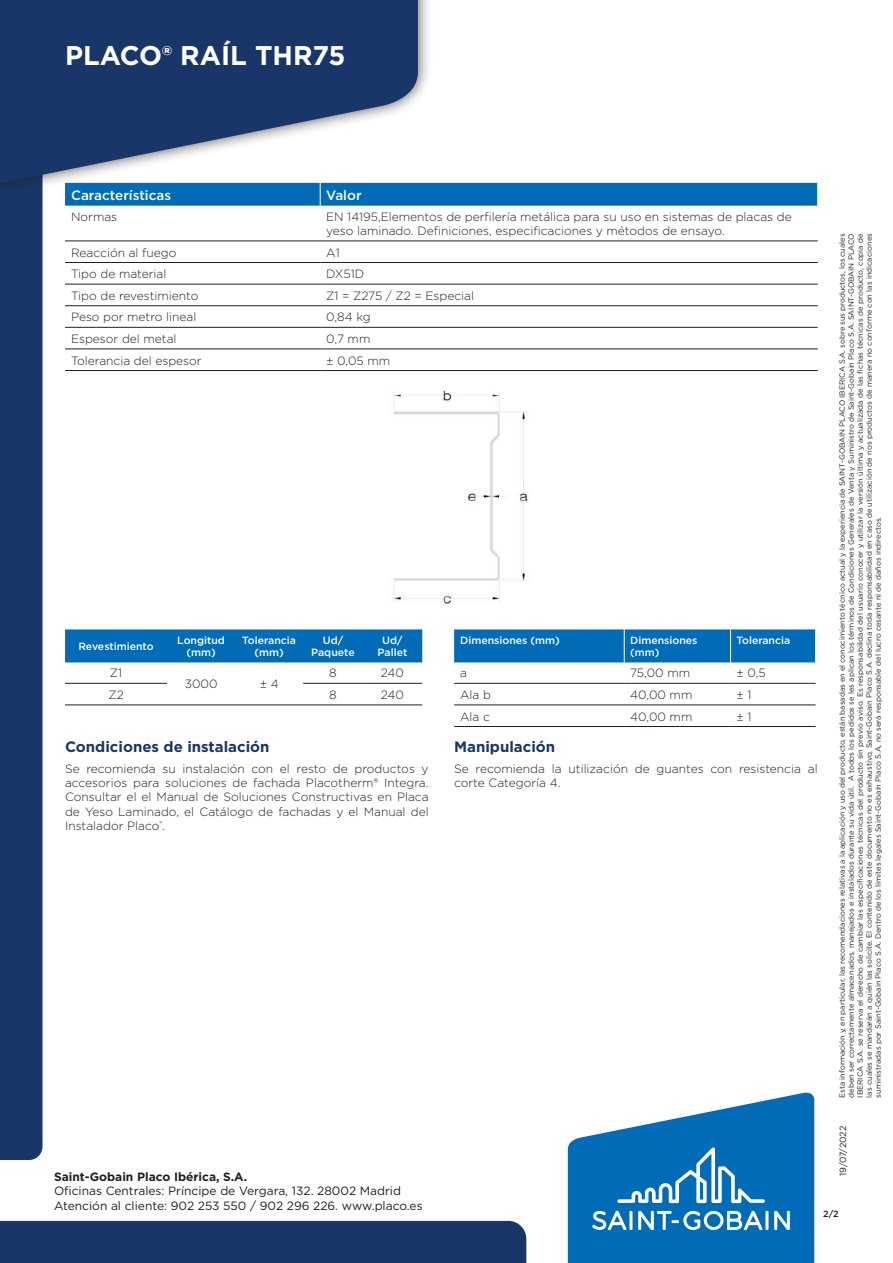
<style>
.page{position:relative;width:893px;height:1263px;background:#fff}
.page>*{position:absolute;margin:0;border:0;box-sizing:border-box;transform-origin:0 0}
.Product_Name_Small{font:700 27px "Gotham";color:#fff}
.Attribute_Titles{font:700 15px "Gotham";color:#183668}
.column_header_column{font:500 13.5px "Gotham";color:#fff}
.All_Attribute_Values{font:300 12px/14.4px "Gotham";color:#231f20;text-align:justify}
.column_2{font:300 12px/14.4px "Gotham";color:#231f20}
.column_1{font:300 12px "Gotham";color:#231f20}
.t1{font:12px/14.4px "Gotham";color:#231f20}
.t2{font:700 12px "Gotham";color:#231f20}
.column_3{font:300 12px "Gotham";color:#231f20}
.column_5{font:300 12px "Gotham";letter-spacing:-.015em;color:#231f20}
.column_4{font:300 12px "Gotham";color:#231f20}
.column_header_1_colu{font:500 10.5px/12.6px "Gotham";color:#fff;text-align:center}
.column_header_column-2{font:500 10.5px/12.6px "Gotham";color:#fff}
.t3{font:9px "Gotham";color:#231f20}
.t4{font:500 9px "Gotham";color:#231f20}
.t5{font:7.5px/9px "Gotham";color:#231f20;text-align:justify}
</style>
<div class="page">
<div style="left:0;top:255px;width:43px;height:905px;background:#183668"></div>
<div style="left:0;top:1221px;width:526px;height:42px;background:#183668"></div>
<div style="left:0;top:0;width:432px;height:255px;background:#231f20;opacity:.75"></div>
<svg style="left:0;top:0;width:418px;height:247px;fill:#183668"></svg>
<svg style="left:568px;top:1092px;width:246px;height:171px"></svg>
<div style="left:65px;top:183px;width:753px;height:23px;background:#006cb7"></div>
<hr style="left:320px;top:241px;width:498px;height:1px;background:#231f20">
<hr style="left:65px;top:241px;width:255px;height:1px;background:#231f20">
<hr style="left:320px;top:262px;width:498px;height:1px;background:#231f20">
<hr style="left:65px;top:262px;width:255px;height:1px;background:#231f20">
<hr style="left:320px;top:284px;width:498px;height:1px;background:#231f20">
<hr style="left:65px;top:284px;width:255px;height:1px;background:#231f20">
<hr style="left:320px;top:305px;width:498px;height:1px;background:#231f20">
<hr style="left:65px;top:305px;width:255px;height:1px;background:#231f20">
<hr style="left:320px;top:327px;width:498px;height:1px;background:#231f20">
<hr style="left:65px;top:327px;width:255px;height:1px;background:#231f20">
<hr style="left:320px;top:349px;width:498px;height:1px;background:#231f20">
<hr style="left:65px;top:349px;width:255px;height:1px;background:#231f20">
<hr style="left:65px;top:370px;width:255px;height:1px;background:#231f20">
<hr style="left:320px;top:370px;width:498px;height:1px;background:#231f20">
<img style="left:393px;top:390px;width:135px;height:214px">
<div style="left:65px;top:629px;width:357px;height:33px;background:#006cb7"></div>
<hr style="left:65px;top:683px;width:102px;height:1px;background:#231f20">
<hr style="left:303px;top:683px;width:60px;height:1px;background:#231f20">
<hr style="left:363px;top:683px;width:59px;height:1px;background:#231f20">
<hr style="left:65px;top:705px;width:102px;height:1px;background:#231f20">
<hr style="left:167px;top:705px;width:68px;height:1px;background:#231f20">
<hr style="left:235px;top:705px;width:68px;height:1px;background:#231f20">
<hr style="left:303px;top:705px;width:60px;height:1px;background:#231f20">
<hr style="left:363px;top:705px;width:59px;height:1px;background:#231f20">
<div style="left:454px;top:629px;width:361px;height:33px;background:#006cb7"></div>
<hr style="left:624px;top:629px;width:1px;height:33px;background:#fff">
<hr style="left:730px;top:629px;width:1px;height:33px;background:#fff">
<hr style="left:624px;top:683px;width:106px;height:1px;background:#231f20">
<hr style="left:454px;top:683px;width:170px;height:1px;background:#231f20">
<hr style="left:624px;top:705px;width:106px;height:1px;background:#231f20">
<hr style="left:730px;top:683px;width:86px;height:1px;background:#231f20">
<hr style="left:454px;top:705px;width:170px;height:1px;background:#231f20">
<hr style="left:454px;top:726px;width:170px;height:1px;background:#231f20">
<hr style="left:624px;top:726px;width:106px;height:1px;background:#231f20">
<hr style="left:730px;top:705px;width:86px;height:1px;background:#231f20">
<hr style="left:730px;top:726px;width:86px;height:1px;background:#231f20">
<p class="Product_Name_Small" style="left:65px;top:38px;width:282px">PLACO® RAÍL THR75</p>
<p class="column_header_column" style="left:71px;top:186px;width:102px">Características</p>
<p class="column_header_column" style="left:326px;top:186px;width:37px">Valor</p>
<p class="column_1" style="left:71px;top:209px;width:48px">Normas</p>
<p class="column_2" style="left:326px;top:209px;width:467px">EN 14195,Elementos de perfilería metálica para su uso en sistemas de placas de yeso laminado. Definiciones, especificaciones y métodos de ensayo.</p>
<p class="column_1" style="left:71px;top:245px;width:107px">Reacción al fuego</p>
<p class="column_2" style="left:326px;top:245px;width:15px">A1</p>
<p class="column_1" style="left:71px;top:266px;width:97px">Tipo de material</p>
<p class="column_2" style="left:326px;top:266px;width:40px">DX51D</p>
<p class="column_1" style="left:71px;top:288px;width:129px">Tipo de revestimiento</p>
<p class="column_2" style="left:326px;top:288px;width:149px">Z1 = Z275 / Z2 = Especial</p>
<p class="column_1" style="left:71px;top:309px;width:127px">Peso por metro lineal</p>
<p class="column_2" style="left:326px;top:310px;width:46px">0,84 kg</p>
<p class="column_1" style="left:71px;top:331px;width:107px">Espesor del metal</p>
<p class="column_2" style="left:326px;top:331px;width:46px">0,7 mm</p>
<p class="column_1" style="left:71px;top:353px;width:132px">Tolerancia del espesor</p>
<p class="column_2" style="left:326px;top:353px;width:65px">± 0,05 mm</p>
<p class="column_header_1_colu" style="left:78px;top:640px;width:77px">Revestimiento</p>
<p class="column_header_1_colu" style="left:177px;top:634px;width:49px">Longitud (mm)</p>
<p class="column_header_1_colu" style="left:242px;top:634px;width:55px">Tolerancia (mm)</p>
<p class="column_header_1_colu" style="left:311px;top:634px;width:45px">Ud/<br>Paquete</p>
<p class="column_header_1_colu" style="left:378px;top:634px;width:31px">Ud/<br>Pallet</p>
<p class="column_1" style="left:110px;top:665px;width:14px">Z1</p>
<p class="column_2" style="left:185px;top:676px;width:34px">3000</p>
<p class="column_3" style="left:260px;top:676px;width:21px">± 4</p>
<p class="column_4" style="left:329px;top:665px;width:9px">8</p>
<p class="column_5" style="left:381px;top:665px;width:25px">240</p>
<p class="column_1" style="left:108px;top:687px;width:17px">Z2</p>
<p class="column_4" style="left:329px;top:687px;width:9px">8</p>
<p class="column_5" style="left:381px;top:687px;width:25px">240</p>
<p class="Attribute_Titles" style="left:65px;top:736px;width:206px">Condiciones de instalación</p>
<p class="All_Attribute_Values" style="left:65px;top:761px;width:365px">Se recomienda su instalación con el resto de productos y accesorios para soluciones de fachada Placotherm® Integra.<br>Consultar el el Manual de Soluciones Constructivas en Placa de Yeso Laminado, el Catálogo de fachadas y el Manual del Instalador Placo<sup>®</sup>.</p>
<p class="column_header_column-2" style="left:460px;top:634px;width:101px">Dimensiones (mm)</p>
<p class="column_header_column-2" style="left:630px;top:634px;width:69px">Dimensiones (mm)</p>
<p class="column_header_column-2" style="left:736px;top:634px;width:55px">Tolerancia</p>
<p class="column_1" style="left:460px;top:665px;width:8px">a</p>
<p class="column_2" style="left:630px;top:665px;width:61px">75,00 mm</p>
<p class="column_3" style="left:736px;top:665px;width:31px">± 0,5</p>
<p class="column_1" style="left:460px;top:687px;width:32px">Ala b</p>
<p class="column_2" style="left:630px;top:687px;width:64px">40,00 mm</p>
<p class="column_3" style="left:736px;top:687px;width:17px">± 1</p>
<p class="column_1" style="left:460px;top:709px;width:31px">Ala c</p>
<p class="column_2" style="left:630px;top:709px;width:64px">40,00 mm</p>
<p class="column_3" style="left:736px;top:709px;width:17px">± 1</p>
<p class="Attribute_Titles" style="left:454px;top:736px;width:103px">Manipulación</p>
<p class="All_Attribute_Values" style="left:454px;top:761px;width:365px">Se recomienda la utilización de guantes con resistencia al corte Categoría 4.</p>
<p class="t5" style="left:838px;top:1097px;width:866px;rotate:-90deg">Esta información y, en particular, las recomendaciones relativas a la aplicación y uso del producto, están basadas en el conocimiento técnico actual y la experiencia de SAINT-GOBAIN PLACO IBERICA S.A. sobre sus productos, los cuales deben ser correctamente almacenados, manejados e instalados durante su vida útil. A todos los pedidos se les aplican los términos de Condiciones Generales de Venta y Suministro de Saint-Gobain Placo S.A. SAINT-GOBAIN PLACO IBERICA S.A. se reserva el derecho de cambiar las especificaciones técnicas del producto sin previo aviso. Es responsabilidad del usuario conocer y utilizar la versión última y actualizada de las fichas técnicas de producto, copia de las cuales se mandarán a quién las solicite. El contenido de este documento no es exhaustivo, Saint-Gobain Placo S.A. declina toda responsabilidad en caso de utilización de nos productos de manera no conforme con las indicaciones suministradas por Saint-Gobain Placo S.A. Dentro de los límites legales Saint-Gobain Placo S.A, no será responsable del lucro cesante ni de daños indirectos.</p>
<h3 class="t2" style="left:54px;top:1168px;width:195px">Saint-Gobain Placo Ibérica, S.A.</h3>
<h3 class="t1" style="left:54px;top:1183px;width:370px">Oficinas Centrales: Príncipe de Vergara, 132. 28002 Madrid<br>Atención al cliente: 902 253 550 / 902 296 226. www.placo.es</h3>
<p class="t3" style="left:837px;top:1176px;width:52px;rotate:-90deg">19/07/2022</p>
<p class="t4" style="left:823px;top:1208px;width:17px">2/2</p>
</div>
